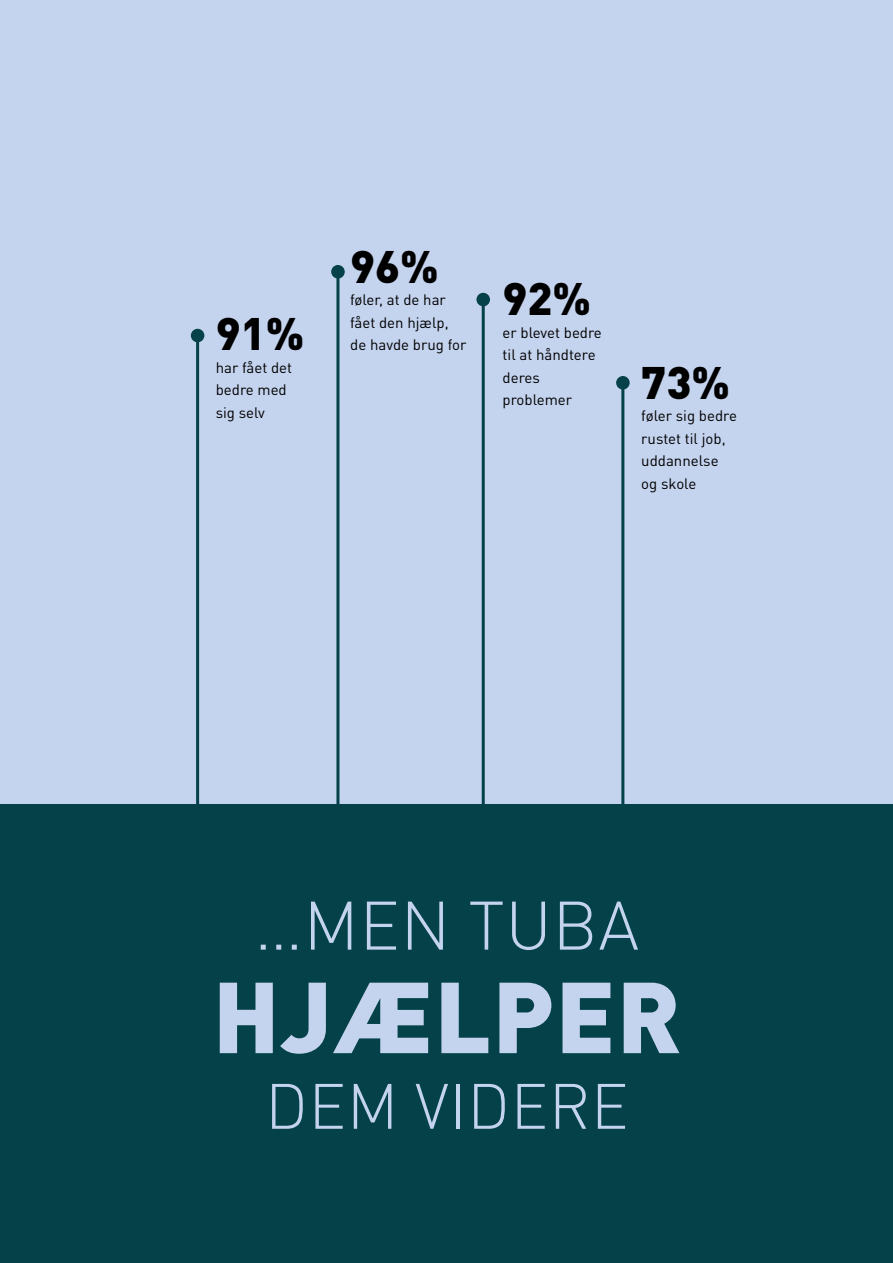
<style>
.page{position:relative;width:893px;height:1263px;background:#c4d3ee}
.page>*{position:absolute;margin:0;border:0;box-sizing:border-box;transform-origin:0 0}
.t1{font:900 99px "DIN Pro";letter-spacing:.01em;color:#c4d3ee}
.t2{font:300 67.5px "DIN Pro";letter-spacing:.01em;color:#c4d3ee}
.t3{font:300 63px "DIN Pro";letter-spacing:.01em;color:#c4d3ee}
.t4{font:900 45px "DIN Pro";color:#000}
.t5{font:15px/22.5px "DIN Pro";color:#000}
</style>
<div class="page">
<div style="left:1px;top:804px;width:892px;height:459px;background:#044148"></div>
<div style="left:616px;top:376px;width:14px;height:13px;background:#044148;border-radius:50%"></div>
<hr style="left:621px;top:383px;width:3px;height:432px;background:#044148">
<div style="left:191px;top:329px;width:13px;height:13px;background:#044148;border-radius:50%"></div>
<hr style="left:196px;top:338px;width:3px;height:471px;background:#044148">
<div style="left:331px;top:265px;width:14px;height:13px;background:#044148;border-radius:50%"></div>
<hr style="left:336px;top:274px;width:3px;height:535px;background:#044148">
<div style="left:476px;top:293px;width:14px;height:13px;background:#044148;border-radius:50%"></div>
<hr style="left:482px;top:301px;width:3px;height:517px;background:#044148">
<h3 class="t4" style="left:216px;top:304px;width:90px">91%</h3>
<p class="t5" style="left:216px;top:356px;width:78px">har fået det bedre med sig selv</p>
<h3 class="t4" style="left:350px;top:236px;width:90px">96%</h3>
<p class="t5" style="left:350px;top:288px;width:118px">føler, at de har fået den hjælp, de havde brug for</p>
<h3 class="t4" style="left:503px;top:268px;width:90px">92%</h3>
<p class="t5" style="left:503px;top:320px;width:101px">er blevet bedre til at håndtere deres problemer</p>
<h3 class="t4" style="left:641px;top:352px;width:90px">73%</h3>
<p class="t5" style="left:641px;top:404px;width:97px">føler sig bedre rustet til job, uddannelse og skole</p>
<h2 class="t2" style="left:254px;top:879px;width:386px">…MEN TUBA</h2>
<h1 class="t1" style="left:213px;top:950px;width:470px">HJÆLPER</h1>
<h3 class="t3" style="left:265px;top:1063px;width:365px">DEM VIDERE</h3>
</div>
